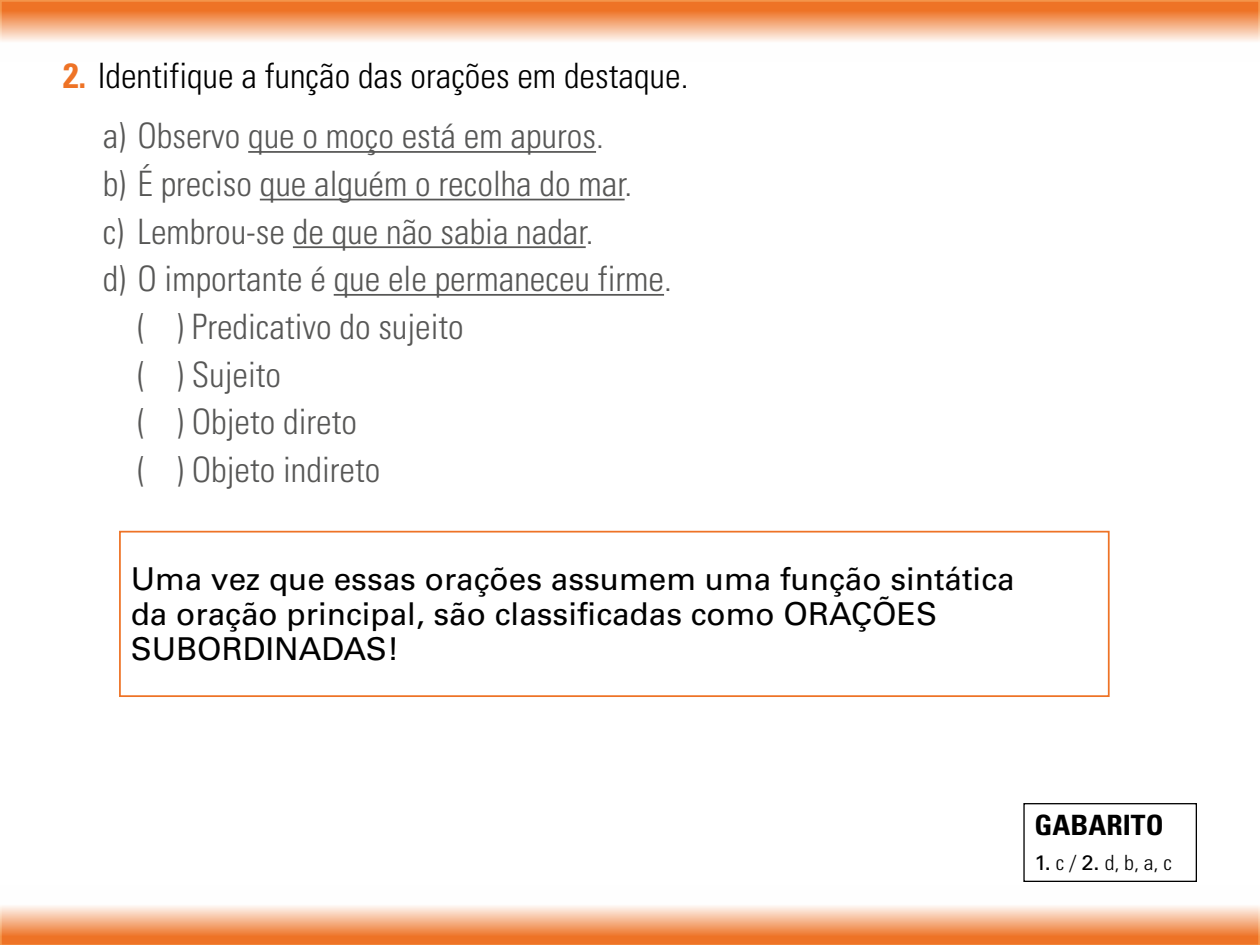
<style>
.page{position:relative;width:1260px;height:945px;background:#fff}
.page>*{position:absolute;margin:0;border:0;box-sizing:border-box;transform-origin:0 0}
.t1{font:300 condensed 35px "Univers LT Std";color:#575756}
.t2{font:300 condensed 35px/60px "Univers LT Std";color:#000}
.t3{font:31.5px/35px "Univers LT Std";color:#000}
.t4{font:700 condensed 28px "Univers LT Std";color:#000;scale:1.05 1}
.t5{font:300 condensed 21px "Univers LT Std";color:#000;scale:1.05 1}
.s1{font-weight:700;color:#ee7326}
.s2{color:#575756}
.s3{font-weight:400;font-stretch:normal}
</style>
<div class="page">
<svg style="left:0;top:0;width:1260px;height:42px;background:#f4a675"></svg>
<svg style="left:0;top:906px;width:1260px;height:39px;background:#f4a676"></svg>
<div style="left:1023px;top:803px;width:174px;height:79px;border:1px solid #000"></div>
<hr style="left:248px;top:151px;width:348px;height:2px;background:#575756">
<hr style="left:260px;top:199px;width:365px;height:1px;background:#575756">
<hr style="left:293px;top:246px;width:293px;height:2px;background:#575756">
<hr style="left:334px;top:294px;width:330px;height:2px;background:#575756">
<div style="left:119px;top:531px;width:991px;height:166px;border:2px solid #ee7326"></div>
<p class="t2" style="left:103px;top:46px;width:587px;text-indent:-40px"><span class="s1">2.</span> Identifique a função das orações em destaque. <span class="s2">a) Observo que o moço está em apuros.</span></p>
<p class="t1" style="left:103px;top:163px;width:531px">b) É preciso que alguém o recolha do mar.</p>
<p class="t1" style="left:103px;top:210px;width:492px">c) Lembrou-se de que não sabia nadar.</p>
<p class="t1" style="left:103px;top:258px;width:571px">d) O importante é que ele permaneceu firme.</p>
<p class="t1" style="left:137px;top:306px;width:328px">( ) Predicativo do sujeito</p>
<p class="t1" style="left:137px;top:353px;width:145px">( ) Sujeito</p>
<p class="t1" style="left:137px;top:401px;width:221px">( ) Objeto direto</p>
<p class="t1" style="left:137px;top:449px;width:244px">( ) Objeto indireto</p>
<p class="t3" style="left:131px;top:562px;width:885px">Uma vez que essas orações assumem uma função sintática da oração principal, são classificadas como ORAÇÕES<br>SUBORDINADAS!</p>
<p class="t4" style="left:1035px;top:808px;width:124px">GABARITO</p>
<p class="t5" style="left:1035px;top:850px;width:132px"><span class="s3">1.</span> c / <span class="s3">2.</span> d, b, a, c</p>
</div>
